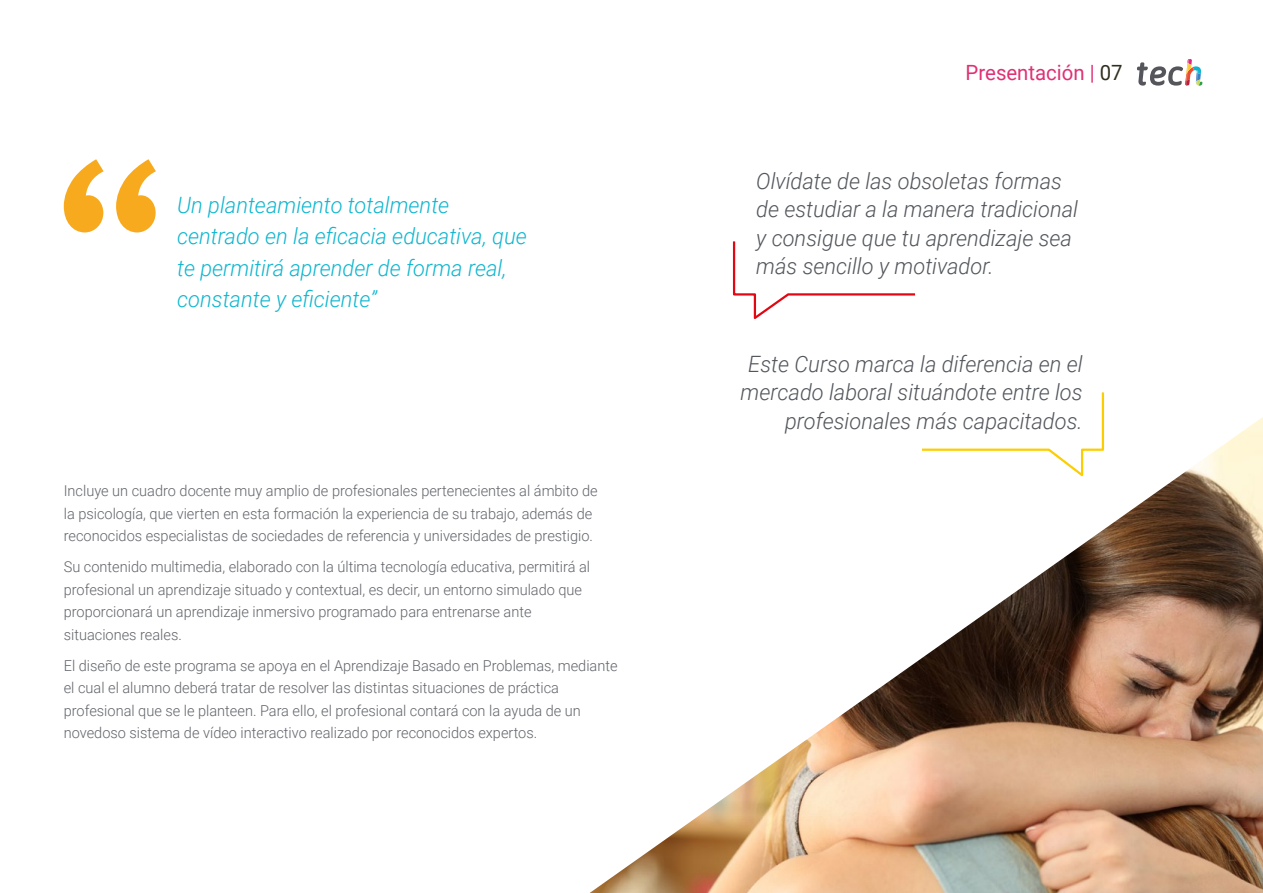
<style>
.page{position:relative;width:1263px;height:893px;background:#fff}
.page>*{position:absolute;margin:0;border:0;box-sizing:border-box;transform-origin:0 0}
.t1{font:italic 300 22.5px/28.5px "Roboto";color:#52555b;text-align:right}
.t2{font:italic 300 22.5px/31.5px "Roboto";color:#0fb6cf}
.t3{font:21px "Roboto";color:#df3174}
.t4{font:300 15px/22.5px "Roboto";color:#61646a}
.s1{color:#312e20}
</style>
<div class="page">
<svg style="left:64px;top:159px;width:92px;height:73px"></svg>
<img style="left:590px;top:417px;width:673px;height:476px">
<svg style="left:920px;top:392px;width:185px;height:88px"></svg>
<svg style="left:732px;top:241px;width:184px;height:78px"></svg>
<svg style="left:1137px;top:59px;width:65px;height:27px"></svg>
<h1 class="t2" style="left:177px;top:188px;width:351px">Un planteamiento totalmente centrado en la eficacia educativa, que te permitirá aprender de forma real, constante y eficiente”</h1>
<p class="t4" style="left:64px;top:479px;width:535px">Incluye un cuadro docente muy amplio de profesionales pertenecientes al ámbito de la psicología, que vierten en esta formación la experiencia de su trabajo, además de reconocidos especialistas de sociedades de referencia y universidades de prestigio.</p>
<p class="t4" style="left:64px;top:555px;width:528px">Su contenido multimedia, elaborado con la última tecnología educativa, permitirá al profesional un aprendizaje situado y contextual, es decir, un entorno simulado que proporcionará un aprendizaje inmersivo programado para entrenarse ante situaciones reales.</p>
<p class="t4" style="left:64px;top:653px;width:555px">El diseño de este programa se apoya en el Aprendizaje Basado en Problemas, mediante el cual el alumno deberá tratar de resolver las distintas situaciones de práctica profesional que se le planteen. Para ello, el profesional contará con la ayuda de un novedoso sistema de vídeo interactivo realizado por reconocidos expertos.</p>
<h2 class="t3" style="left:966px;top:57px;width:159px">Presentación | <span class="s1">07</span></h2>
<h1 class="t1" style="left:756px;top:166px;width:323px;text-align:left">Olvídate de las obsoletas formas de estudiar a la manera tradicional y consigue que tu aprendizaje sea más sencillo y motivador.</h1>
<h1 class="t1" style="left:741px;top:349px;width:344px">Este Curso marca la diferencia en el mercado laboral situándote entre los profesionales más capacitados.</h1>
</div>
